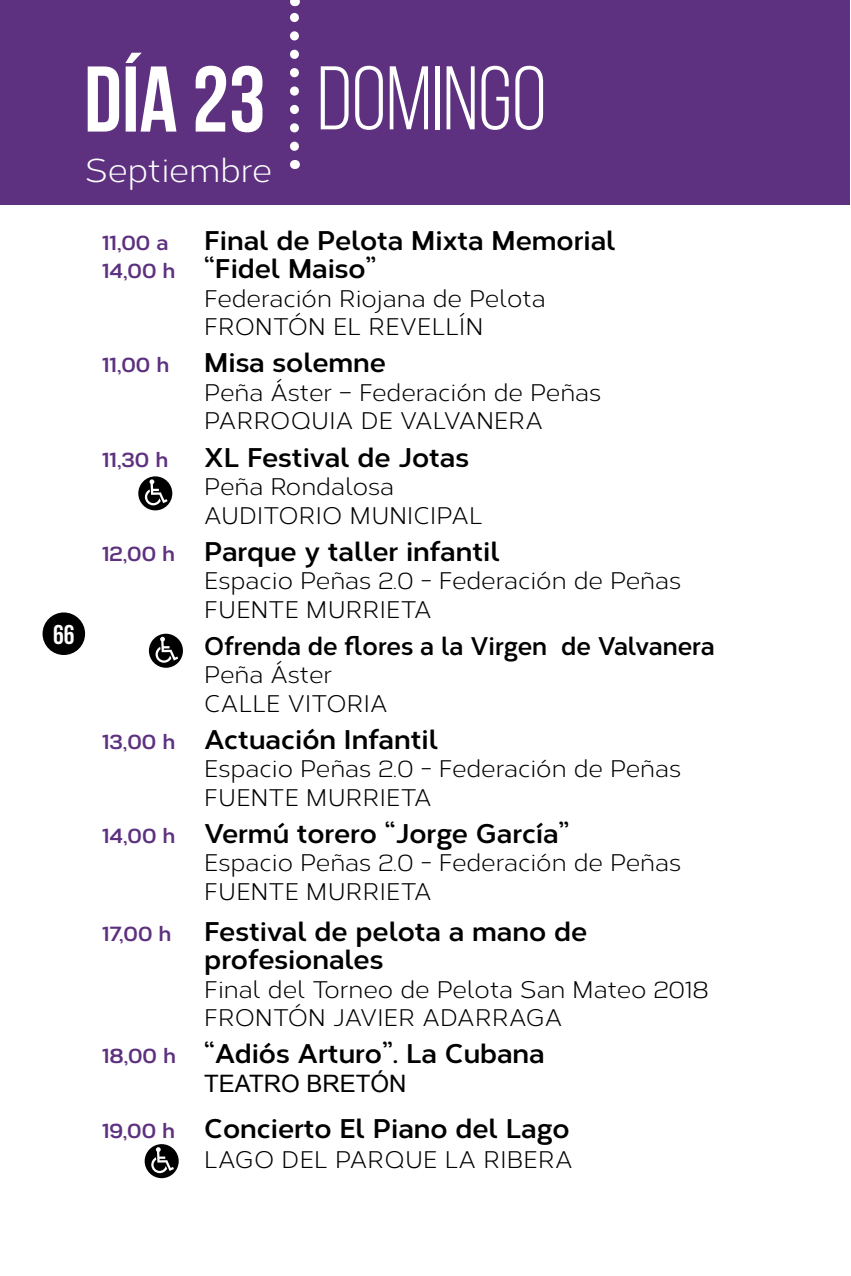
<style>
.page{position:relative;width:851px;height:1276px;background:#fff}
.page>*{position:absolute;margin:0;border:0;box-sizing:border-box;transform-origin:0 0}
.t1{font:90px "Bebas Neue";color:#fff}
.t2{font:33px "Corbert";color:#fff}
.t3{font:700 27px/28.5px "Corbert";color:#000}
.t4{font:700 27px "Bebas Neue";color:#fff}
.t5{font:700 25.5px "Corbert";color:#000;scale:.95 1}
.t6{font:24px/28.5px "Corbert";color:#000}
.t7{font:24px "Arial";color:#000}
.t8{font:700 21px "Corbert";color:#5d317f}
.s1{font-weight:700;font-size:93px}
.s2{font-size:21px;color:#5d317f}
</style>
<div class="page">
<div style="left:43px;top:612px;width:42px;height:43px;background:#000;border-radius:50%"></div>
<div style="left:0;top:0;width:849px;height:204px;background:#5d317f"></div>
<svg style="left:290px;top:0;width:9px;height:146px"></svg>
<div style="left:138px;top:476px;width:34px;height:34px;background:#000;border-radius:50%"></div>
<svg style="left:145px;top:479px;width:22px;height:26px"></svg>
<div style="left:149px;top:634px;width:34px;height:34px;background:#000;border-radius:50%"></div>
<svg style="left:155px;top:637px;width:23px;height:26px"></svg>
<div style="left:145px;top:1144px;width:34px;height:34px;background:#000;border-radius:50%"></div>
<svg style="left:151px;top:1147px;width:23px;height:26px"></svg>
<h1 class="t1" style="left:84px;top:50px;width:464px"><span class="s1">Día 23</span> DOMINGO</h1>
<h2 class="t2" style="left:85px;top:147px;width:188px">Septiembre</h2>
<p class="t4" style="left:53px;top:619px;width:23px">66</p>
<p class="t3" style="left:102px;top:224px;width:515px;text-indent:102px">Final de Pelota Mixta Memorial<br><span class="s2">14,00 h</span> “Fidel Maiso”</p>
<p class="t6" style="left:204px;top:283px;width:343px">Federación Riojana de Pelota<br>FRONTÓN EL REVELLÍN</p>
<p class="t8" style="left:102px;top:349px;width:69px">11,00 h</p>
<p class="t3" style="left:204px;top:347px;width:183px">Misa solemne</p>
<p class="t6" style="left:204px;top:377px;width:398px">Peña Áster – Federación de Peñas<br>PARROQUIA DE VALVANERA</p>
<p class="t8" style="left:102px;top:443px;width:68px">11,30 h</p>
<p class="t3" style="left:204px;top:441px;width:266px">XL Festival de Jotas</p>
<p class="t6" style="left:204px;top:471px;width:280px">Peña Rondalosa<br>AUDITORIO MUNICIPAL</p>
<p class="t3" style="left:102px;top:535px;width:399px"><span class="s2">12,00 h</span> Parque y taller infantil</p>
<p class="t6" style="left:204px;top:565px;width:478px">Espacio Peñas 2.0 - Federación de Peñas<br>FUENTE MURRIETA</p>
<p class="t5" style="left:204px;top:626px;width:539px">Ofrenda de flores a la Virgen de Valvanera</p>
<p class="t6" style="left:204px;top:659px;width:185px">Peña Áster<br>CALLE VITORIA</p>
<p class="t3" style="left:102px;top:723px;width:337px"><span class="s2">13,00 h</span> Actuación Infantil</p>
<p class="t6" style="left:204px;top:753px;width:478px">Espacio Peñas 2.0 - Federación de Peñas<br>FUENTE MURRIETA</p>
<p class="t3" style="left:102px;top:817px;width:468px"><span class="s2">14,00 h</span> Vermú torero “Jorge García”</p>
<p class="t6" style="left:204px;top:847px;width:478px">Espacio Peñas 2.0 - Federación de Peñas<br>FUENTE MURRIETA</p>
<p class="t3" style="left:204px;top:915px;width:384px;text-indent:-102px"><span class="s2">17,00 h</span> Festival de pelota a mano de profesionales</p>
<p class="t6" style="left:204px;top:974px;width:506px">Final del Torneo de Pelota San Mateo 2018<br>FRONTÓN JAVIER ADARRAGA</p>
<p class="t3" style="left:102px;top:1037px;width:444px"><span class="s2">18,00 h</span> “Adiós Arturo”. La Cubana</p>
<p class="t7" style="left:204px;top:1067px;width:204px">TEATRO BRETÓN</p>
<p class="t3" style="left:102px;top:1111px;width:469px"><span class="s2">19,00 h</span> Concierto El Piano del Lago</p>
<p class="t6" style="left:204px;top:1143px;width:370px">LAGO DEL PARQUE LA RIBERA</p>
<p class="t8" style="left:102px;top:226px;width:68px">11,00 a</p>
</div>
